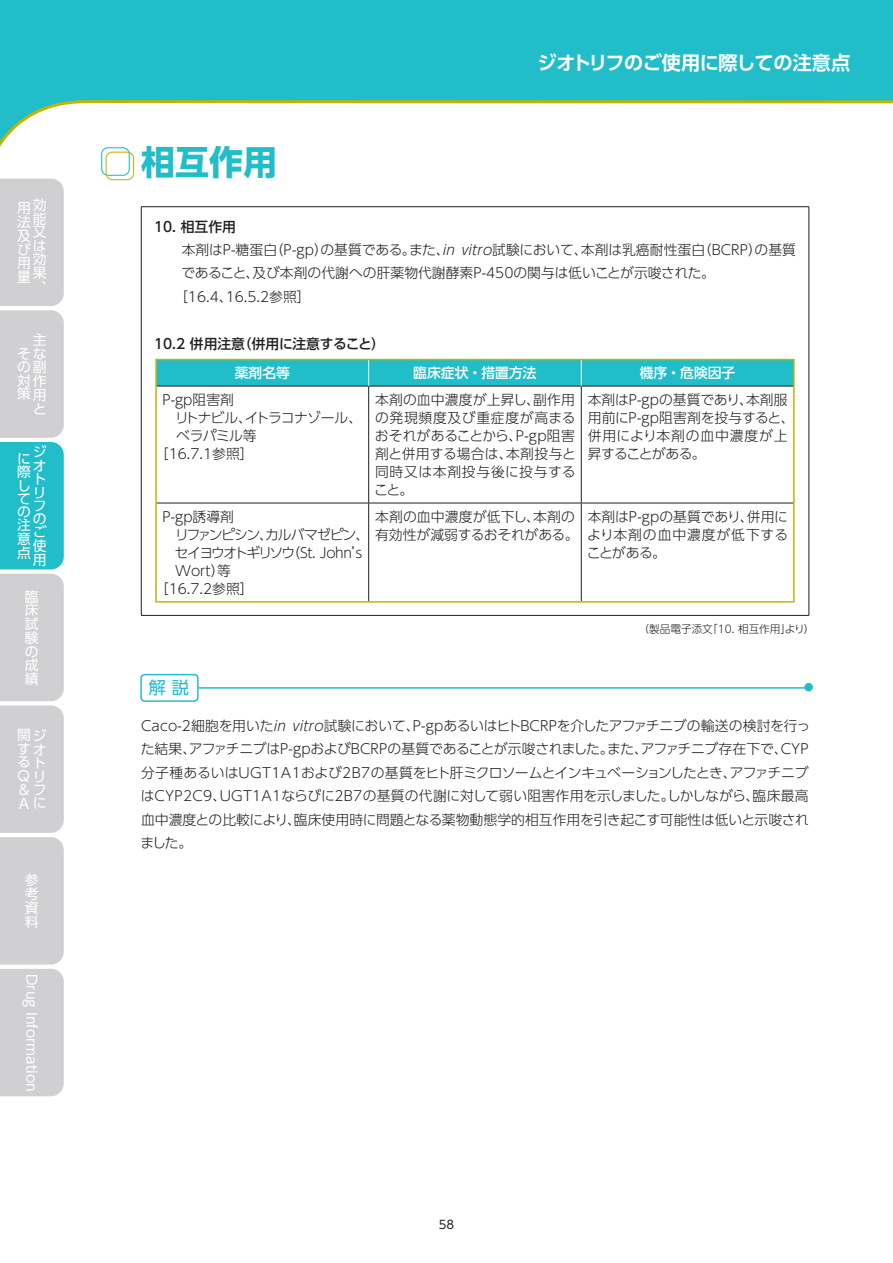
<style>
.page{position:relative;width:893px;height:1263px;background:#fff}
.page>*{position:absolute;margin:0;border:0;box-sizing:border-box;transform-origin:0 0}
.見出し00{font:700 34.05px "UD Shin Go Pro";color:#21bdc9}
.タイトル{font:700 19.2px "UD Shin Go Pro De";letter-spacing:-.02em;color:#fff}
.t1{font:17.25px "UD Shin Go Pro";color:#21bdc9}
.本文{font:300 13.8px/18.1px "UD Shin Go Pro";color:#231f20;text-align:justify}
.DI_0_下{font:300 13.8px/23.4px "UD Shin Go Pro";color:#231f20}
.t2{font:13.8px/13.6px "UD Shin Go Pro";color:#fff;text-align:justify}
.本文-2{font:300 13.8px/18px "UD Shin Go Pro";letter-spacing:-.06em;color:#231f20}
.本文-3{font:500 13.8px "UD Shin Go Pro";color:#fff}
.見出し05{font:500 13.8px "UD Shin Go Pro";letter-spacing:-.005em;color:#231f20}
.本文-4{font:300 13.8px "UD Shin Go Pro";letter-spacing:-.07em;color:#231f20}
.DI_0_見出し{font:500 13.8px "UD Shin Go Pro";color:#231f20}
.t3{font:11.7px "UD Shin Go Pro";color:#231f20}
.出典{font:300 10.65px "UD Shin Go Pro";color:#231f20}
</style>
<div class="page">
<svg style="left:0;top:0;width:893px;height:179px"></svg>
<hr style="left:141px;top:206px;width:668px;height:1px;background:#231f20">
<hr style="left:141px;top:207px;width:1px;height:408px;background:#231f20">
<hr style="left:809px;top:207px;width:1px;height:408px;background:#231f20">
<hr style="left:141px;top:615px;width:668px;height:1px;background:#231f20">
<hr style="left:155px;top:359px;width:214px;height:1px;background:#c2b501">
<hr style="left:155px;top:360px;width:2px;height:26px;background:#c2b501">
<hr style="left:581px;top:359px;width:214px;height:1px;background:#c2b501">
<hr style="left:793px;top:360px;width:2px;height:26px;background:#c2b501">
<hr style="left:155px;top:386px;width:2px;height:117px;background:#c2b501">
<hr style="left:793px;top:386px;width:2px;height:117px;background:#c2b501">
<hr style="left:155px;top:503px;width:2px;height:98px;background:#c2b501">
<hr style="left:793px;top:503px;width:2px;height:98px;background:#c2b501">
<hr style="left:155px;top:601px;width:214px;height:2px;background:#c2b501">
<hr style="left:369px;top:601px;width:212px;height:2px;background:#c2b501">
<hr style="left:581px;top:601px;width:214px;height:2px;background:#c2b501">
<hr style="left:157px;top:386px;width:212px;height:1px;background:#231f20">
<hr style="left:369px;top:386px;width:212px;height:1px;background:#231f20">
<hr style="left:368px;top:386px;width:1px;height:117px;background:#231f20">
<hr style="left:581px;top:386px;width:212px;height:1px;background:#231f20">
<hr style="left:581px;top:386px;width:1px;height:117px;background:#231f20">
<hr style="left:157px;top:503px;width:212px;height:1px;background:#231f20">
<hr style="left:369px;top:503px;width:212px;height:1px;background:#231f20">
<hr style="left:368px;top:503px;width:1px;height:98px;background:#231f20">
<hr style="left:581px;top:503px;width:212px;height:1px;background:#231f20">
<hr style="left:581px;top:503px;width:1px;height:98px;background:#231f20">
<svg style="left:156px;top:359px;width:638px;height:27px;background:#29babc"></svg>
<div style="left:140px;top:674px;width:59px;height:28px;border:1px solid #21bdc9;border-radius:4px"></div>
<hr style="left:199px;top:687px;width:610px;height:2px;background:#21bdc9">
<div style="left:804px;top:683px;width:9px;height:8px;background:#21bdc9;border-radius:50%"></div>
<div style="left:101px;top:147px;width:29px;height:29px;border:1px solid #21bdc9;border-radius:6px"></div>
<svg style="left:105px;top:151px;width:30px;height:30px"></svg>
<svg style="left:0;top:179px;width:64px;height:917px;background:#b9cfd3"></svg>
<p class="t2" style="left:17px;top:201px;width:15px">用法及び用量</p>
<p class="t2" style="left:33px;top:197px;width:15px">効能又は効果、</p>
<p class="t2" style="left:17px;top:333px;width:31px;text-align:right">主そなの副対作策用と</p>
<p class="t2" style="left:17px;top:451px;width:15px">に際しての注意点</p>
<p class="t2" style="left:33px;top:445px;width:15px;text-align:left">ジオトリフのご使用</p>
<p class="t2" style="left:25px;top:589px;width:15px">臨床試験の成績</p>
<p class="t2" style="left:17px;top:728px;width:31px;text-align:left">関ジすオるト<br>Qリ&amp; フ<br>A に</p>
<p class="t2" style="left:25px;top:873px;width:15px">参考資料</p>
<p class="t2" style="left:39px;top:974px;width:119px;rotate:90deg">Drug Information</p>
<p class="見出し00" style="left:141px;top:134px;width:138px">相互作用</p>
<p class="タイトル" style="left:538px;top:47px;width:314px">ジオトリフのご使用に際しての注意点</p>
<p class="DI_0_見出し" style="left:154px;top:215px;width:83px">10. 相互作用</p>
<p class="DI_0_下" style="left:181px;top:238px;width:616px">本剤はP-糖蛋白（P-gp）の基質である。また、in vitro試験において、本剤は乳癌耐性蛋白（BCRP）の基質であること、及び本剤の代謝への肝薬物代謝酵素P-450の関与は低いことが示唆された。</p>
<p class="本文" style="left:174px;top:287px;width:138px">［16.4、16.5.2参照］</p>
<p class="見出し05" style="left:154px;top:332px;width:233px">10.2 併用注意（併用に注意すること）</p>
<p class="本文-3" style="left:235px;top:362px;width:57px">薬剤名等</p>
<p class="本文-3" style="left:413px;top:362px;width:125px">臨床症状・措置方法</p>
<p class="本文-3" style="left:640px;top:362px;width:97px">機序・危険因子</p>
<p class="本文" style="left:162px;top:390px;width:73px">P-gp阻害剤</p>
<p class="本文-4" style="left:162px;top:406px;width:201px">　リトナビル、イトラコナゾール、</p>
<p class="本文" style="left:162px;top:426px;width:96px">　ベラパミル等</p>
<p class="本文" style="left:155px;top:444px;width:100px">［16.7.1参照］</p>
<p class="本文" style="left:374px;top:390px;width:203px">本剤の血中濃度が上昇し、副作用の発現頻度及び重症度が高まるおそれがあることから、P-gp阻害剤と併用する場合は、本剤投与と同時又は本剤投与後に投与すること。</p>
<p class="本文" style="left:588px;top:390px;width:208px;text-align:left">本剤はP-gpの基質であり、本剤服用前にP-gp阻害剤を投与すると、併用により本剤の血中濃度が上昇することがある。</p>
<p class="本文" style="left:375px;top:507px;width:201px">本剤の血中濃度が低下し、本剤の</p>
<p class="本文" style="left:587px;top:507px;width:203px">本剤はP-gpの基質であり、併用により本剤の血中濃度が低下することがある。</p>
<p class="本文" style="left:162px;top:507px;width:73px">P-gp誘導剤</p>
<p class="本文-2" style="left:175px;top:525px;width:405px">リファンピシン、カルバマゼピン、有効性が減弱するおそれがある。セイヨウオトギリソウ（St. John’s<br>Wort）等</p>
<p class="本文" style="left:155px;top:579px;width:100px">［16.7.2参照］</p>
<p class="t1" style="left:149px;top:674px;width:42px">解 説</p>
<p class="出典" style="left:638px;top:621px;width:177px">（製品電子添文「10. 相互作用」より）</p>
<p class="本文" style="left:141px;top:714px;width:671px;line-height:23.4px">Caco-2細胞を用いたin vitro試験において、P-gpあるいはヒトBCRPを介したアファチニブの輸送の検討を行った結果、アファチニブはP-gpおよびBCRPの基質であることが示唆されました。また、アファチニブ存在下で、CYP分子種あるいはUGT1A1および2B7の基質をヒト肝ミクロソームとインキュベーションしたとき、アファチニブはCYP2C9、UGT1A1ならびに2B7の基質の代謝に対して弱い阻害作用を示しました。しかしながら、臨床最高血中濃度との比較により、臨床使用時に問題となる薬物動態学的相互作用を引き起こす可能性は低いと示唆されました。</p>
<p class="t3" style="left:439px;top:1215px;width:17px">58</p>
</div>
